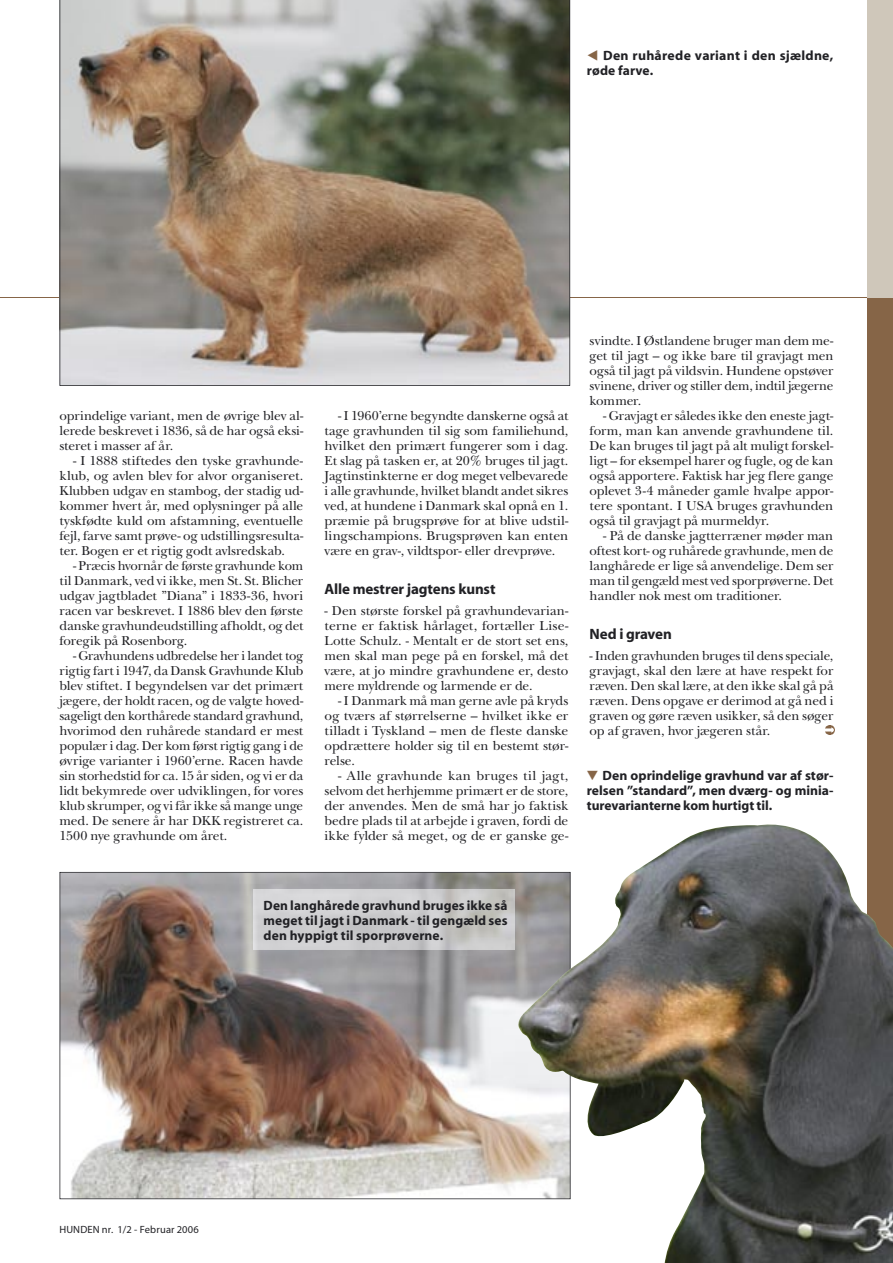
<style>
.page{position:relative;width:893px;height:1263px;background:#fff}
.page>*{position:absolute;margin:0;border:0;box-sizing:border-box;transform-origin:0 0}
.t1{font:700 15px "Myriad";letter-spacing:-.01em;color:#212125}
.t2{font:13.5px/15px "New Baskerville";letter-spacing:-.01em;color:#212125;text-align:justify}
.t3{font:700 13.5px/15px "Myriad";letter-spacing:.01em;color:#212125;text-align:justify}
.t4{font:10.5px "Myriad";letter-spacing:.015em;color:#212125}
</style>
<div class="page">
<img style="left:60px;top:872px;width:456px;height:327px">
<hr style="left:0;top:297px;width:893px;height:1px;background:#866547">
<div style="left:867px;top:0;width:26px;height:1263px;background:#866547"></div>
<div style="left:867px;top:0;width:26px;height:298px;background:#cfc7ba"></div>
<svg style="left:60px;top:0;width:510px;height:386px;background:#968c7e"></svg>
<img style="left:516px;top:824px;width:377px;height:439px">
<svg style="left:825px;top:725px;width:9px;height:10px"></svg>
<img style="left:254px;top:889px;width:261px;height:61px">
<p class="t3" style="left:587px;top:48px;width:248px;text-indent:16px">Den ruhårede variant i den sjældne, røde farve.</p>
<p class="t2" style="left:60px;top:408px;width:245px">oprindelige variant, men de øvrige blev al&shy;lerede beskrevet i 1836, så de har også eksi&shy;steret i masser af år.</p>
<p class="t2" style="left:60px;top:453px;width:245px;text-indent:14px">- I 1888 stiftedes den tyske gravhunde&shy;klub, og avlen blev for alvor organiseret.<br>Klubben udgav en stambog, der stadig ud&shy;kommer hvert år, med oplysninger på alle tyskfødte kuld om afstamning, eventuelle fejl, farve samt prøve- og udstillingsresulta&shy;ter. Bogen er et rigtig godt avlsredskab.</p>
<p class="t2" style="left:60px;top:558px;width:245px;text-indent:14px">- Præcis hvornår de første gravhunde kom til Danmark, ved vi ikke, men St. St. Blicher udgav jagtbladet ”Diana” i 1833-36, hvori racen var beskrevet. I 1886 blev den første danske gravhundeudstilling afholdt, og det foregik på Rosenborg.</p>
<p class="t2" style="left:60px;top:648px;width:245px;text-indent:14px">- Gravhundens udbredelse her i landet tog rigtig fart i 1947, da Dansk Gravhunde Klub blev stiftet. I begyndelsen var det primært jægere, der holdt racen, og de valgte hoved&shy;sageligt den korthårede standard gravhund, hvorimod den ruhårede standard er mest populær i dag. Der kom først rigtig gang i de øvrige varianter i 1960’erne. Racen havde sin storhedstid for ca. 15 år siden, og vi er da lidt bekymrede over udviklingen, for vores klub skrumper, og vi får ikke så mange unge med. De senere år har DKK registreret ca.<br>1500 nye gravhunde om året.</p>
<p class="t2" style="left:325px;top:408px;width:245px;text-indent:14px">- I 1960’erne begyndte danskerne også at tage gravhunden til sig som familiehund, hvilket den primært fungerer som i dag.<br>Et slag på tasken er, at 20% bruges til jagt.<br>Jagtinstinkterne er dog meget velbevarede i alle gravhunde, hvilket blandt andet sikres ved, at hundene i Danmark skal opnå en 1. præmie på brugsprøve for at blive udstil&shy;lingschampions. Brugsprøven kan enten være en grav-, vildtspor- eller drevprøve.</p>
<p class="t1" style="left:325px;top:581px;width:172px">Alle mestrer jagtens kunst</p>
<p class="t2" style="left:325px;top:603px;width:245px">- Den største forskel på gravhundevarian&shy;terne er faktisk hårlaget, fortæller Lise-Lotte Schulz. - Mentalt er de stort set ens, men skal man pege på en forskel, må det være, at jo mindre gravhundene er, desto mere myldrende og larmende er de.</p>
<p class="t2" style="left:325px;top:693px;width:245px;text-indent:14px">- I Danmark må man gerne avle på kryds og tværs af størrelserne – hvilket ikke er tilladt i Tyskland – men de fleste danske opdrættere holder sig til en bestemt stør&shy;relse.</p>
<p class="t2" style="left:325px;top:768px;width:245px;text-indent:14px">- Alle gravhunde kan bruges til jagt, selvom det herhjemme primært er de store, der anvendes. Men de små har jo faktisk bedre plads til at arbejde i graven, fordi de ikke fylder så meget, og de er ganske ge-</p>
<p class="t2" style="left:590px;top:333px;width:245px">svindte. I Østlandene bruger man dem me&shy;get til jagt – og ikke bare til gravjagt men også til jagt på vildsvin. Hundene opstøver svinene, driver og stiller dem, indtil jægerne kommer.</p>
<p class="t2" style="left:590px;top:408px;width:245px;text-indent:14px">- Gravjagt er således ikke den eneste jagt&shy;form, man kan anvende gravhundene til.<br>De kan bruges til jagt på alt muligt forskel&shy;ligt – for eksempel harer og fugle, og de kan også apportere. Faktisk har jeg flere gange oplevet 3-4 måneder gamle hvalpe appor&shy;tere spontant. I USA bruges gravhunden også til gravjagt på murmeldyr.</p>
<p class="t2" style="left:590px;top:528px;width:245px;text-indent:14px">- På de danske jagtterræner møder man oftest kort- og ruhårede gravhunde, men de langhårede er lige så anvendelige. Dem ser man til gengæld mest ved sporprøverne. Det handler nok mest om traditioner.</p>
<p class="t1" style="left:590px;top:626px;width:84px">Ned i graven</p>
<p class="t2" style="left:590px;top:648px;width:245px">- Inden gravhunden bruges til dens speciale, gravjagt, skal den lære at have respekt for ræven. Den skal lære, at den ikke skal gå på ræven. Dens opgave er derimod at gå ned i graven og gøre ræven usikker, så den søger op af graven, hvor jægeren står.</p>
<p class="t3" style="left:587px;top:768px;width:248px;text-indent:16px">Den oprindelige gravhund var af stør&shy;relsen ”standard”, men dværg- og minia&shy;turevarianterne kom hurtigt til.</p>
<p class="t3" style="left:264px;top:898px;width:245px">Den langhårede gravhund bruges ikke så meget til jagt i Danmark - til gengæld ses den hyppigt til sporprøverne.</p>
<p class="t4" style="left:59px;top:1224px;width:141px">HUNDEN nr. 1/2 - Februar 2006</p>
</div>
